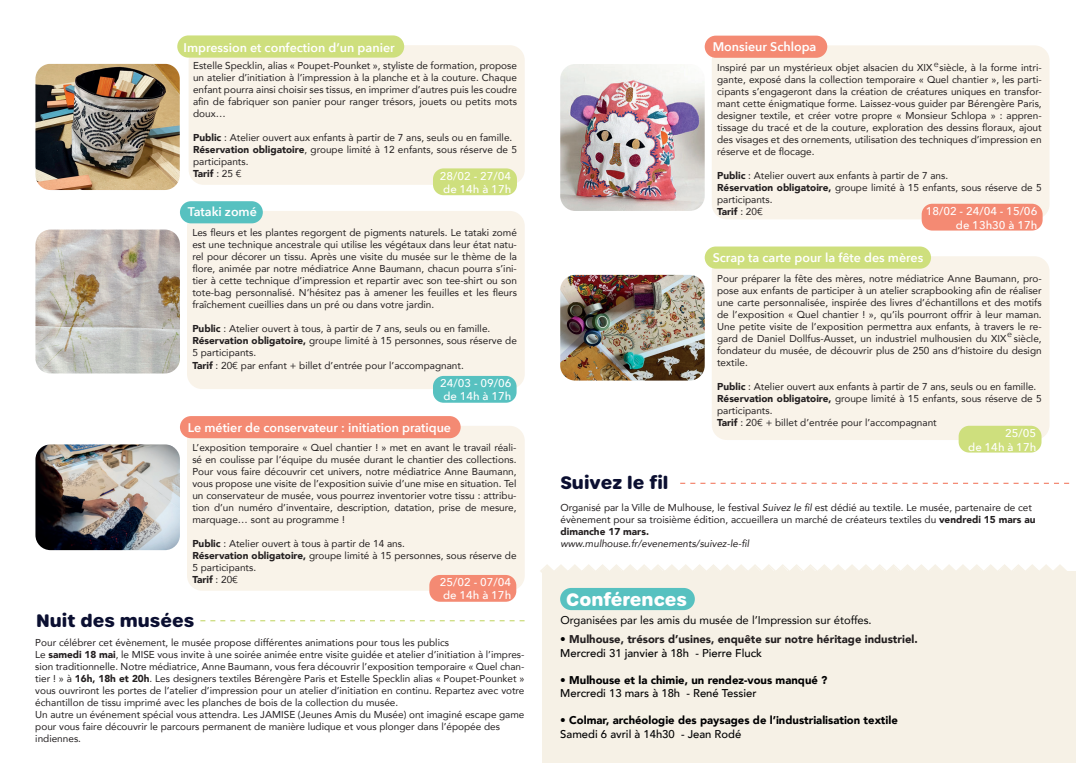
<style>
.page{position:relative;width:1085px;height:780px;background:#fff}
.page>*{position:absolute;margin:0;border:0;box-sizing:border-box;transform-origin:0 0}
.t1{font:700 17.5px "Urbane Rounded";color:#0b0f31}
.t2{font:700 17.5px "Urbane Rounded";color:#fff}
.t3{font:600 12.5px "Avenir Next";color:#fff}
.t4{font:500 11.25px/13.5px "Avenir Next";color:#fff}
.t5{font:900 11.25px "Avenir";color:#000001}
.t6{font:900 11.25px/13.5px "Avenir";color:#231f20}
.t7{font:500 11.25px "Avenir";color:#000001}
.t8{font:11.25px "Avenir";color:#000001}
.t9{font:10px/12px "Avenir";color:#231f20}
.t10{font:italic 10px "Avenir";color:#231f20}
.t11{font:8.75px "Avenir Next";color:#231f20}
.s1{font-weight:900}
.s2{font-style:italic}
.s3{color:#000001}
.s4{font-weight:500;color:#000001}
</style>
<div class="page">
<div style="left:189px;top:45px;width:335px;height:140px;background:#f9f3e9;border-radius:15px"></div>
<img style="left:35px;top:64px;width:145px;height:126px">
<div style="left:177px;top:35px;width:227px;height:23px;background:#cedf7d;border-radius:11px"></div>
<div style="left:433px;top:168px;width:84px;height:27px;background:#cedf7d;border-radius:11px"></div>
<div style="left:187px;top:211px;width:337px;height:178px;background:#f9f3e9;border-radius:15px"></div>
<img style="left:35px;top:229px;width:145px;height:144px">
<div style="left:180px;top:201px;width:83px;height:22px;background:#57c1c0;border-radius:11px"></div>
<div style="left:433px;top:376px;width:83px;height:26px;background:#57c1c0;border-radius:11px"></div>
<div style="left:187px;top:426px;width:337px;height:164px;background:#f9f3e9;border-radius:15px"></div>
<img style="left:35px;top:444px;width:145px;height:106px">
<div style="left:180px;top:416px;width:280px;height:22px;background:#f48a73;border-radius:11px"></div>
<div style="left:429px;top:575px;width:87px;height:26px;background:#f48a73;border-radius:11px"></div>
<div style="left:711px;top:45px;width:338px;height:174px;background:#f9f3e9;border-radius:15px"></div>
<img style="left:560px;top:64px;width:144px;height:147px">
<div style="left:704px;top:36px;width:123px;height:22px;background:#f48a73;border-radius:11px"></div>
<div style="left:921px;top:204px;width:121px;height:26px;background:#f48a73;border-radius:11px"></div>
<div style="left:711px;top:256px;width:338px;height:184px;background:#f9f3e9;border-radius:15px"></div>
<img style="left:560px;top:275px;width:144px;height:105px">
<div style="left:704px;top:246px;width:226px;height:23px;background:#cedf7d;border-radius:11px"></div>
<div style="left:958px;top:426px;width:83px;height:26px;background:#cedf7d;border-radius:11px"></div>
<div style="left:542px;top:571px;width:533px;height:191px;background:#f6f1e6"></div>
<svg style="left:540px;top:564px;width:527px;height:9px"></svg>
<div style="left:560px;top:588px;width:134px;height:22px;background:#57c1c0;border-radius:11px"></div>
<svg style="left:680px;top:482px;width:388px;height:2px"></svg>
<svg style="left:200px;top:620px;width:324px;height:1px"></svg>
<p class="t3" style="left:183px;top:36px;width:213px">Impression et confection d’un panier</p>
<p class="t9" style="left:193px;top:59px;width:325px;text-align:justify">Estelle Specklin, alias « Poupet-Pounket », styliste de formation, propose un atelier d’initiation à l’impression à la planche et à la couture. Chaque enfant pourra ainsi choisir ses tissus, en imprimer d’autres puis les coudre afin de fabriquer son panier pour ranger trésors, jouets ou petits mots doux…</p>
<p class="t9" style="left:193px;top:131px;width:325px"><span class="s1">Public</span> : Atelier ouvert aux enfants à partir de 7 ans, seuls ou en famille.<br><span class="s1">Réservation obligatoire</span>, groupe limité à 12 enfants, sous réserve de 5 participants.<br><span class="s1">Tarif</span> : 25 €</p>
<p class="t4" style="left:440px;top:169px;width:73px">28/02 - 27/04 de 14h à 17h</p>
<p class="t3" style="left:188px;top:201px;width:70px">Tataki zomé</p>
<p class="t9" style="left:192px;top:227px;width:326px;text-align:justify">Les fleurs et les plantes regorgent de pigments naturels. Le tataki zomé est une technique ancestrale qui utilise les végétaux dans leur état natu&shy;rel pour décorer un tissu. Après une visite du musée sur le thème de la flore, animée par notre médiatrice Anne Baumann, chacun pourra s’ini&shy;tier à cette technique d’impression et repartir avec son tee-shirt ou son tote-bag personnalisé. N’hésitez pas à amener les feuilles et les fleurs fraîchement cueillies dans un pré ou dans votre jardin.</p>
<p class="t9" style="left:192px;top:323px;width:326px"><span class="s1">Public</span> : Atelier ouvert à tous, à partir de 7 ans, seuls ou en famille.<br><span class="s1">Réservation obligatoire,</span> groupe limité à 15 personnes, sous réserve de 5 participants.<br><span class="s1">Tarif</span> : 20€ par enfant + billet d’entrée pour l’accompagnant.</p>
<p class="t4" style="left:440px;top:375px;width:73px">24/03 - 09/06 de 14h à 17h</p>
<p class="t3" style="left:188px;top:417px;width:265px">Le métier de conservateur : initiation pratique</p>
<p class="t9" style="left:192px;top:441px;width:326px;text-align:justify">L’exposition temporaire « Quel chantier ! » met en avant le travail réali&shy;sé en coulisse par l’équipe du musée durant le chantier des collections.<br>Pour vous faire découvrir cet univers, notre médiatrice Anne Baumann, vous propose une visite de l’exposition suivie d’une mise en situation. Tel un conservateur de musée, vous pourrez inventorier votre tissu : attribu&shy;tion d’un numéro d’inventaire, description, datation, prise de mesure, marquage… sont au programme !</p>
<p class="t9" style="left:192px;top:537px;width:325px"><span class="s1">Public</span> : Atelier ouvert à tous à partir de 14 ans.<br><span class="s1">Réservation obligatoire,</span> groupe limité à 15 personnes, sous réserve de 5 participants.<br><span class="s1">Tarif</span> : 20€</p>
<p class="t4" style="left:440px;top:574px;width:73px">25/02 - 07/04 de 14h à 17h</p>
<h1 class="t1" style="left:36px;top:608px;width:160px">Nuit des musées</h1>
<p class="t9" style="left:35px;top:636px;width:490px">Pour célébrer cet évènement, le musée propose différentes animations pour tous les publics<br>Le <span class="s1">samedi 18 mai</span>, le MISE vous invite à une soirée animée entre visite guidée et atelier d’initiation à l’impres&shy;sion traditionnelle. Notre médiatrice, Anne Baumann, vous fera découvrir l’exposition temporaire « Quel chan&shy;tier ! » à <span class="s1">16h, 18h et 20h</span>. Les designers textiles Bérengère Paris et Estelle Specklin alias « Poupet-Pounket » vous ouvriront les portes de l’atelier d’impression pour un atelier d’initiation en continu. Repartez avec votre échantillon de tissu imprimé avec les planches de bois de la collection du musée.<br>Un autre un événement spécial vous attendra. Les JAMISE (Jeunes Amis du Musée) ont imaginé escape game pour vous faire découvrir le parcours permanent de manière ludique et vous plonger dans l’épopée des indiennes.</p>
<p class="t3" style="left:712px;top:36px;width:105px">Monsieur Schlopa</p>
<p class="t9" style="left:717px;top:61px;width:326px;text-align:justify">Inspiré par un mystérieux objet alsacien du XIX siècle, à la forme intri&shy;gante, exposé dans la collection temporaire « Quel chantier », les parti&shy;cipants s’engageront dans la création de créatures uniques en transfor&shy;mant cette énigmatique forme. Laissez-vous guider par Bérengère Paris, designer textile, et créer votre propre « Monsieur Schlopa » : appren&shy;tissage du tracé et de la couture, exploration des dessins floraux, ajout des visages et des ornements, utilisation des techniques d’impression en réserve et de flocage.</p>
<p class="t9" style="left:717px;top:169px;width:326px"><span class="s1">Public</span> : Atelier ouvert aux enfants à partir de 7 ans.<br><span class="s1">Réservation obligatoire,</span> groupe limité à 15 enfants, sous réserve de 5 participants.<br><span class="s1">Tarif</span> : 20€</p>
<p class="t11" style="left:933px;top:56px;width:7px">e</p>
<p class="t4" style="left:925px;top:204px;width:113px;text-align:right">18/02 - 24/04 - 15/06 de 13h30 à 17h</p>
<p class="t3" style="left:712px;top:246px;width:212px">Scrap ta carte pour la fête des mères</p>
<p class="t9" style="left:717px;top:272px;width:326px;text-align:justify">Pour préparer la fête des mères, notre médiatrice Anne Baumann, pro&shy;pose aux enfants de participer à un atelier scrapbooking afin de réaliser une carte personnalisée, inspirée des livres d’échantillons et des motifs de l’exposition « Quel chantier ! », qu’ils pourront offrir à leur maman.<br>Une petite visite de l’exposition permettra aux enfants, à travers le re&shy;gard de Daniel Dollfus-Ausset, un industriel mulhousien du XIX siècle, fondateur du musée, de découvrir plus de 250 ans d’histoire du design textile.</p>
<p class="t9" style="left:717px;top:380px;width:326px"><span class="s1">Public</span> : Atelier ouvert aux enfants à partir de 7 ans, seuls ou en famille.<br><span class="s1">Réservation obligatoire,</span> groupe limité à 15 enfants, sous réserve de 5 participants.<br><span class="s1">Tarif</span> : 20€ + billet d’entrée pour l’accompagnant</p>
<p class="t11" style="left:1007px;top:327px;width:7px">e</p>
<p class="t4" style="left:968px;top:426px;width:70px;text-align:right">25/05<br>de 14h à 17h</p>
<h1 class="t1" style="left:560px;top:470px;width:110px">Suivez le fil</h1>
<p class="t9" style="left:560px;top:501px;width:476px">Organisé par la Ville de Mulhouse, le festival <span class="s2">Suivez le fil</span> est dédié au textile. Le musée, partenaire de cet évènement pour sa troisième édition, accueillera un marché de créateurs textiles du <span class="s1">vendredi 15 mars au dimanche 17 mars.</span></p>
<p class="t10" style="left:560px;top:537px;width:190px">www.mulhouse.fr/evenements/suivez-le-fil</p>
<h1 class="t2" style="left:566px;top:587px;width:122px">Conférences</h1>
<p class="t6" style="left:560px;top:632px;width:359px"><span class="s3">•</span> Mulhouse, trésors d’usines, enquête sur notre héritage industriel.<br><span class="s4">Mercredi 31 janvier à 18h - Pierre Fluck</span></p>
<p class="t5" style="left:560px;top:670px;width:269px">• Mulhouse et la chimie, un rendez-vous manqué ?</p>
<p class="t7" style="left:560px;top:683px;width:198px">Mercredi 13 mars à 18h - René Tessier</p>
<p class="t5" style="left:560px;top:710px;width:339px">• Colmar, archéologie des paysages de l’industrialisation textile</p>
<p class="t7" style="left:560px;top:724px;width:182px">Samedi 6 avril à 14h30 - Jean Rodé</p>
<p class="t8" style="left:560px;top:611px;width:313px">Organisées par les amis du musée de l’Impression sur étoffes.</p>
</div>
